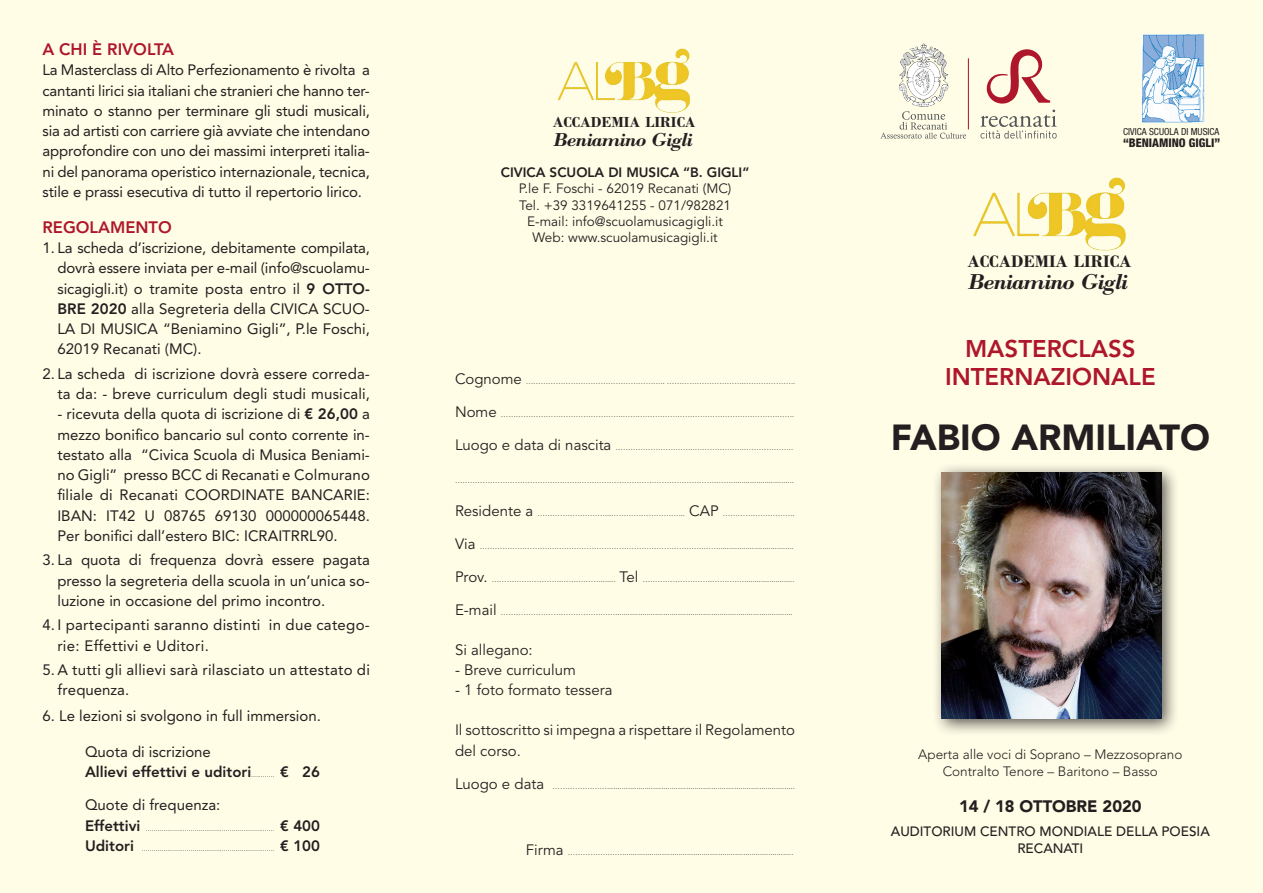
<style>
.page{position:relative;width:1263px;height:893px;background:#fffde6}
.page>*{position:absolute;margin:0;border:0;box-sizing:border-box;transform-origin:0 0}
.t1{font:900 36px "Avenir LT Std";color:#231f20}
.t2{font:800 24px "Avenir LT Std";color:#ae172b}
.t3{font:italic 700 22.65px "M Bodoni";letter-spacing:-.05em;color:#231f20}
.t4{font:italic 700 19.65px "M Bodoni";letter-spacing:-.05em;color:#231f20}
.t5{font:700 17.55px "M Bodoni";color:#231f20}
.t6{font:800 16.5px "Avenir LT Std";color:#ae172b}
.t7{font:900 16.5px "Avenir LT Std";color:#231f20}
.t8{font:700 15.3px "M Bodoni";color:#231f20}
.t9{font:15px/20.2px "Avenir LT Std";color:#231f20;text-align:justify}
.t10{font:15px/20.2px "Avenir LT Std";letter-spacing:.02em;color:#231f20}
.t11{font:15px/20.1px "Avenir LT Std";color:#231f20}
.t12{font:800 15px "Avenir LT Std";color:#231f20}
.t13{font:13.5px "Avenir LT Std";color:#231f20}
.t14{font:300 13.5px "Avenir LT Std";color:#231f20}
.t15{font:500 13.5px "Avenir LT Std";color:#231f20}
.t16{font:800 13.5px "Avenir LT Std";color:#231f20}
.t17{font:800 condensed 12px "Helvetica Neue LT Std";color:#231f20}
.t18{font:condensed 9.75px "Helvetica Neue LT Std";color:#231f20}
.t19{font:7.5px "Avenir LT Std";color:#231f20}
.t20{font:300 7.5px "Avenir LT Std";color:#231f20}
.s1{font-weight:800}
.s2{font-weight:300;font-size:7.5px}
.s3{font-weight:800;font-size:15px}
.s4{font-size:15px}
</style>
<div class="page">
<hr style="left:968px;top:58px;width:1px;height:71px;background:#ae172b">
<svg style="left:986px;top:49px;width:64px;height:55px"></svg>
<svg style="left:980px;top:110px;width:77px;height:29px"></svg>
<img style="left:899px;top:43px;width:50px;height:64px">
<svg style="left:880px;top:111px;width:86px;height:28px"></svg>
<img style="left:973px;top:177px;width:153px;height:74px">
<img style="left:1141px;top:34px;width:63px;height:88px">
<img style="left:558px;top:49px;width:132px;height:63px">
<div style="left:932px;top:462px;width:248px;height:275px;background:#231f20;opacity:.75"></div>
<img style="left:942px;top:472px;width:219px;height:247px">
<p class="t6" style="left:43px;top:40px;width:133px">A CHI È RIVOLTA</p>
<p class="t9" style="left:43px;top:60px;width:329px">La Masterclass di Alto Perfezionamento è rivolta a cantanti lirici sia italiani che stranieri che hanno ter&shy;minato o stanno per terminare gli studi musicali, sia ad artisti con carriere già avviate che intendano approfondire con uno dei massimi interpreti italia&shy;ni del panorama operistico internazionale, tecnica, stile e prassi esecutiva di tutto il repertorio lirico.</p>
<p class="t6" style="left:43px;top:217px;width:131px">REGOLAMENTO</p>
<p class="t9" style="left:57px;top:238px;width:314px;text-indent:-15px">1. La scheda d’iscrizione, debitamente compilata, dovrà essere inviata per e-mail (info@scuolamu&shy;sicagigli.it) o tramite posta entro il <span class="s1">9 OTTO-BRE 2020</span> alla Segreteria della CIVICA SCUO-LA DI MUSICA “Beniamino Gigli”, P.le Foschi, 62019 Recanati (MC).</p>
<p class="t9" style="left:43px;top:364px;width:329px;text-align:right">2. La scheda di iscrizione dovrà essere correda&shy;ta da: - breve curriculum degli studi musicali,</p>
<p class="t9" style="left:57px;top:404px;width:314px">- ricevuta della quota di iscrizione di <span class="s1">€ 26,00</span> a mezzo bonifico bancario sul conto corrente in&shy;testato alla “Civica Scuola di Musica Beniami&shy;no Gigli” presso BCC di Recanati e Colmurano filiale di Recanati COORDINATE BANCARIE:<br>IBAN: IT42 U 08765 69130 000000065448.<br>Per bonifici dall’estero BIC: ICRAITRRL90.</p>
<p class="t9" style="left:57px;top:550px;width:314px;text-indent:-15px">3. La quota di frequenza dovrà essere pagata presso la segreteria della scuola in un’unica so&shy;luzione in occasione del primo incontro.</p>
<p class="t10" style="left:57px;top:615px;width:314px;text-indent:-15px">4. I partecipanti saranno distinti in due catego&shy;rie: Effettivi e Uditori.</p>
<p class="t10" style="left:57px;top:660px;width:314px;text-indent:-15px">5. A tutti gli allievi sarà rilasciato un attestato di frequenza.</p>
<p class="t9" style="left:43px;top:705px;width:280px">6. Le lezioni si svolgono in full immersion.</p>
<p class="t9" style="left:85px;top:742px;width:127px">Quota di iscrizione</p>
<p class="t12" style="left:85px;top:763px;width:236px">Allievi effettivi e uditori<span class="s2">............</span> € 26</p>
<p class="t9" style="left:85px;top:795px;width:137px">Quote di frequenza:</p>
<p class="t20" style="left:85px;top:823px;width:236px"><span class="s3">Effettivi</span> .................................................................. <span class="s3">€ 400</span></p>
<p class="t20" style="left:85px;top:844px;width:236px"><span class="s3">Uditori</span> .................................................................... <span class="s3">€ 100</span></p>
<p class="t8" style="left:553px;top:114px;width:144px">ACCADEMIA LIRICA</p>
<p class="t4" style="left:553px;top:128px;width:141px">Beniamino Gigli</p>
<p class="t16" style="left:501px;top:164px;width:250px">CIVICA SCUOLA DI MUSICA “B. GIGLI”</p>
<p class="t13" style="left:519px;top:181px;width:214px">P.le F. Foschi - 62019 Recanati (MC)</p>
<p class="t13" style="left:519px;top:197px;width:213px">Tel. +39 3319641255 - 071/982821</p>
<p class="t13" style="left:527px;top:213px;width:197px">E-mail: info@scuolamusicagigli.it</p>
<p class="t13" style="left:532px;top:229px;width:187px">Web: www.scuolamusicagigli.it</p>
<p class="t19" style="left:455px;top:377px;width:342px"><span class="s4">Cognome</span> ……………………………………………….. …………………………..………………..</p>
<p class="t19" style="left:455px;top:410px;width:341px"><span class="s4">Nome</span> ………………………………………….…….……………………………………………….…….</p>
<p class="t19" style="left:455px;top:443px;width:340px"><span class="s4">Luogo e data di nascita</span> …………………………..………………..………………..</p>
<p class="t19" style="left:455px;top:476px;width:340px">…………………………………….…….……………………………………………….……..............................</p>
<p class="t19" style="left:455px;top:509px;width:341px"><span class="s4">Residente a</span> ………………………...………………………... <span class="s4">CAP</span> ………………………..</p>
<p class="t19" style="left:455px;top:542px;width:340px"><span class="s4">Via</span> ……………………….…….……………………………………………….……....................................</p>
<p class="t19" style="left:455px;top:575px;width:341px"><span class="s4">Prov.</span> ……………………….…….………....... <span class="s4">Tel</span> ……………………….…….……........................</p>
<p class="t19" style="left:455px;top:608px;width:339px"><span class="s4">E-mail</span> ………………………………….…….....................................................................................</p>
<p class="t11" style="left:455px;top:640px;width:79px">Si allegano:</p>
<p class="t11" style="left:455px;top:660px;width:122px">- Breve curriculum</p>
<p class="t11" style="left:455px;top:680px;width:159px">- 1 foto formato tessera</p>
<p class="t11" style="left:455px;top:721px;width:342px">Il sottoscritto si impegna a rispettare il Regolamento del corso.</p>
<p class="t19" style="left:455px;top:782px;width:341px"><span class="s4">Luogo e data</span> …………….……..........................................................................................</p>
<p class="t19" style="left:526px;top:848px;width:269px"><span class="s4">Firma</span> …………….……..................................................................................</p>
<p class="t18" style="left:1123px;top:125px;width:98px">CIVICA SCUOLA DI MUSICA</p>
<p class="t17" style="left:1123px;top:135px;width:99px">“BENIAMINO GIGLI”</p>
<p class="t5" style="left:967px;top:252px;width:166px">ACCADEMIA LIRICA</p>
<p class="t3" style="left:967px;top:269px;width:162px">Beniamino Gigli</p>
<p class="t2" style="left:965px;top:334px;width:172px">MASTERCLASS</p>
<p class="t2" style="left:945px;top:363px;width:212px">INTERNAZIONALE</p>
<p class="t1" style="left:891px;top:416px;width:321px">FABIO ARMILIATO</p>
<p class="t14" style="left:918px;top:747px;width:266px">Aperta alle voci di Soprano – Mezzosoprano</p>
<p class="t14" style="left:943px;top:763px;width:217px">Contralto Tenore – Baritono – Basso</p>
<p class="t7" style="left:959px;top:796px;width:184px">14 / 18 OTTOBRE 2020</p>
<p class="t15" style="left:891px;top:824px;width:320px">AUDITORIUM CENTRO MONDIALE DELLA POESIA</p>
<p class="t15" style="left:1017px;top:840px;width:68px">RECANATI</p>
</div>
